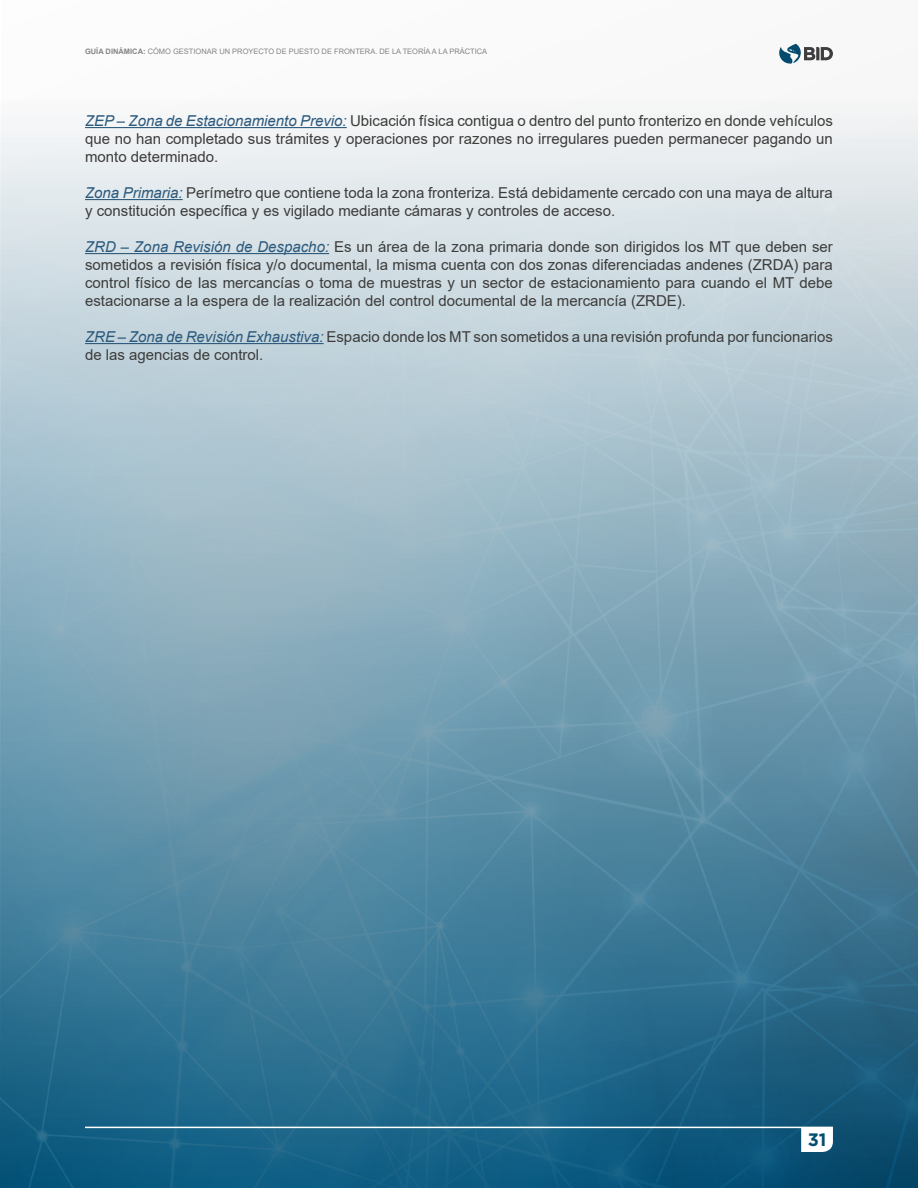
<style>
.page{position:relative;width:918px;height:1188px;background:#fff}
.page>*{position:absolute;margin:0;border:0;box-sizing:border-box;transform-origin:0 0}
.t1{font:700 18px "Gotham";color:#044e71}
.t2{font:15px/18px "Arial";color:#3c3c3b;text-align:justify}
.t3{font:7.5px "Arial";color:#878787}
.s1{font-weight:700}
.s2{font-style:italic;color:#2b597c}
</style>
<div class="page">
<svg style="left:1px;top:43px;width:917px;height:146px;fill:#f4f5f6"></svg>
<img style="left:1px;top:189px;width:917px;height:999px">
<svg style="left:801px;top:1128px;width:32px;height:24px"></svg>
<hr style="left:85px;top:1127px;width:748px;height:1px;background:#fff">
<hr style="left:85px;top:127px;width:262px;height:1px;background:#2b597c">
<hr style="left:85px;top:199px;width:98px;height:1px;background:#2b597c">
<hr style="left:85px;top:253px;width:244px;height:1px;background:#2b597c">
<hr style="left:85px;top:343px;width:239px;height:1px;background:#2b597c">
<p class="t3" style="left:85px;top:46px;width:404px"><span class="s1">GUÍA DINÁMICA:</span> CÓMO GESTIONAR UN PROYECTO DE PUESTO DE FRONTERA. DE LA TEORÍA A LA PRÁCTICA</p>
<p class="t2" style="left:85px;top:112px;width:749px"><span class="s2">ZEP – Zona de Estacionamiento Previo:</span> Ubicación física contigua o dentro del punto fronterizo en donde vehículos que no han completado sus trámites y operaciones por razones no irregulares pueden permanecer pagando un monto determinado.</p>
<p class="t2" style="left:85px;top:184px;width:749px"><span class="s2">Zona Primaria:</span> Perímetro que contiene toda la zona fronteriza. Está debidamente cercado con una maya de altura y constitución específica y es vigilado mediante cámaras y controles de acceso.</p>
<p class="t2" style="left:85px;top:238px;width:749px"><span class="s2">ZRD – Zona Revisión de Despacho:</span> Es un área de la zona primaria donde son dirigidos los MT que deben ser sometidos a revisión física y/o documental, la misma cuenta con dos zonas diferenciadas andenes (ZRDA) para control físico de las mercancías o toma de muestras y un sector de estacionamiento para cuando el MT debe estacionarse a la espera de la realización del control documental de la mercancía (ZRDE).</p>
<p class="t2" style="left:85px;top:328px;width:749px"><span class="s2">ZRE – Zona de Revisión Exhaustiva:</span> Espacio donde los MT son sometidos a una revisión profunda por funcionarios de las agencias de control.</p>
<p class="t1" style="left:808px;top:1128px;width:20px">31</p>
</div>
